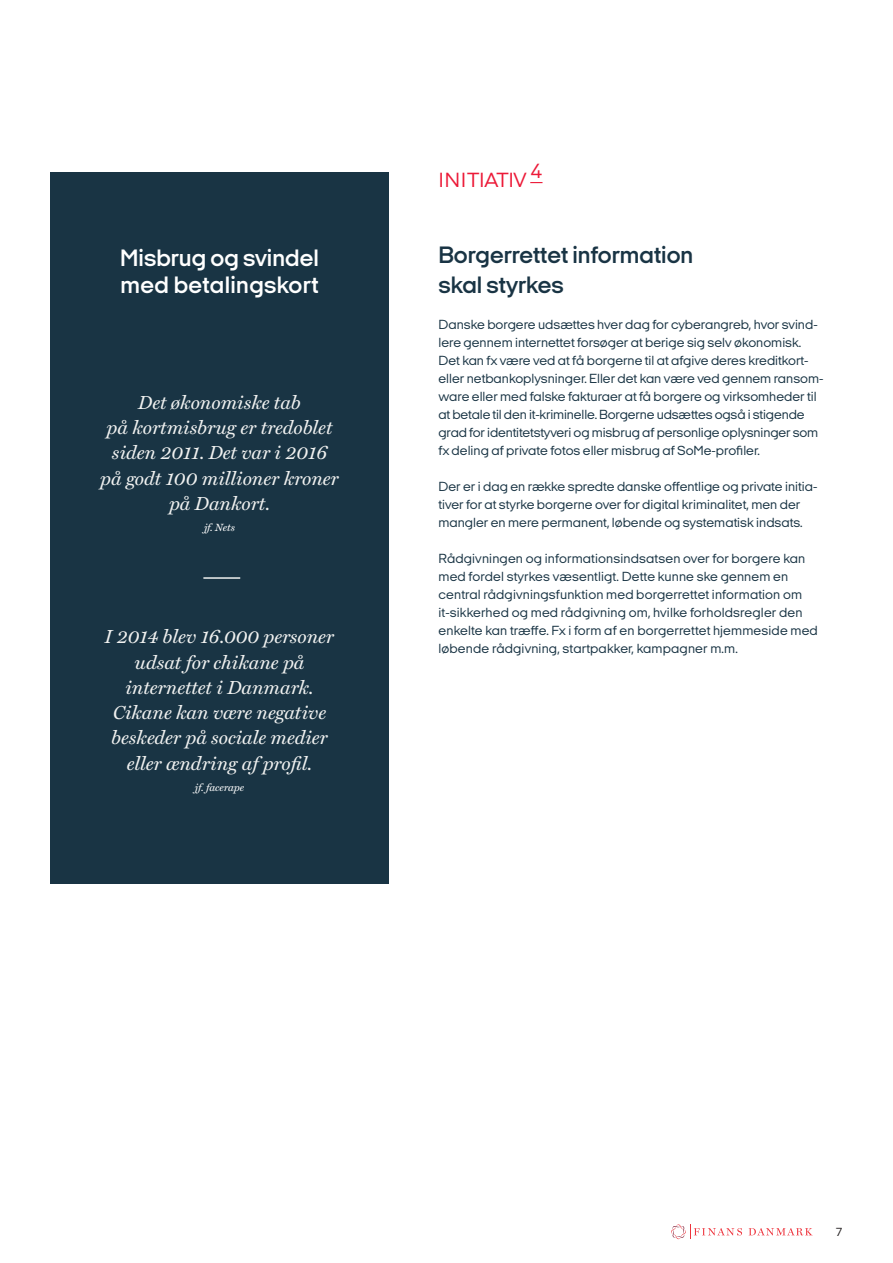
<style>
.page{position:relative;width:893px;height:1263px;background:#fff}
.page>*{position:absolute;margin:0;border:0;box-sizing:border-box;transform-origin:0 0}
.t1{font:600 24px/30px "Italian Plate No 2 Expanded";color:#193444}
.t2{font:600 24px/27px "Italian Plate No 2 Expanded";color:#fff}
.t3{font:21px "Italian Plate No 2 Expanded";color:#ec1a38}
.t4{font:italic 18.9px/25.3px "Miller Text";color:#f0f1f0;text-align:center}
.t5{font:13.5px/18px "Italian Plate No 2 Expanded";color:#193444}
.t6{font:12px "Italian Plate No 2 Expanded";color:#231f20}
.t7{font:italic 10.5px "Miller Text";color:#fff}
</style>
<div class="page">
<svg style="left:671px;top:1224px;width:71px;height:15px"></svg>
<svg style="left:749px;top:1228px;width:63px;height:7px"></svg>
<div style="left:51px;top:172px;width:338px;height:712px;background:#193444"></div>
<hr style="left:203px;top:577px;width:37px;height:2px;background:#f0f1f0">
<svg style="left:530px;top:182px;width:12px;height:1px"></svg>
<h1 class="t2" style="left:120px;top:245px;width:200px">Misbrug og svindel med betalingskort</h1>
<h3 class="t4" style="left:100px;top:388px;width:240px">Det økonomiske tab<br>på kortmisbrug er tredoblet siden 2011. Det var i 2016 på godt 100 millioner kroner på Dankort.</h3>
<p class="t7" style="left:204px;top:519px;width:32px">jf. Nets</p>
<h3 class="t4" style="left:105px;top:623px;width:231px">I 2014 blev 16.000 personer udsat for chikane på internettet i Danmark.<br>Cikane kan være negative beskeder på sociale medier eller ændring af profil.</h3>
<p class="t7" style="left:195px;top:779px;width:51px">jf. facerape</p>
<h2 class="t3" style="left:439px;top:168px;width:105px">INITIATIV 4</h2>
<h1 class="t1" style="left:438px;top:239px;width:256px">Borgerrettet information skal styrkes</h1>
<p class="t5" style="left:438px;top:315px;width:386px">Danske borgere udsættes hver dag for cyberangreb, hvor svind&shy;lere gennem internettet forsøger at berige sig selv økonomisk.<br>Det kan fx være ved at få borgerne til at afgive deres kreditkort&shy;eller netbankoplysninger. Eller det kan være ved gennem ransom&shy;ware eller med falske fakturaer at få borgere og virksomheder til at betale til den it-kriminelle. Borgerne udsættes også i stigende grad for identitetstyveri og misbrug af personlige oplysninger som fx deling af private fotos eller misbrug af SoMe-profiler.</p>
<p class="t5" style="left:438px;top:477px;width:380px">Der er i dag en række spredte danske offentlige og private initia&shy;tiver for at styrke borgerne over for digital kriminalitet, men der mangler en mere permanent, løbende og systematisk indsats.</p>
<p class="t5" style="left:438px;top:549px;width:381px">Rådgivningen og informationsindsatsen over for borgere kan med fordel styrkes væsentligt. Dette kunne ske gennem en central rådgivningsfunktion med borgerrettet information om it-sikkerhed og med rådgivning om, hvilke forholdsregler den enkelte kan træffe. Fx i form af en borgerrettet hjemmeside med løbende rådgivning, startpakker, kampagner m.m.</p>
<p class="t6" style="left:836px;top:1226px;width:8px">7</p>
</div>
